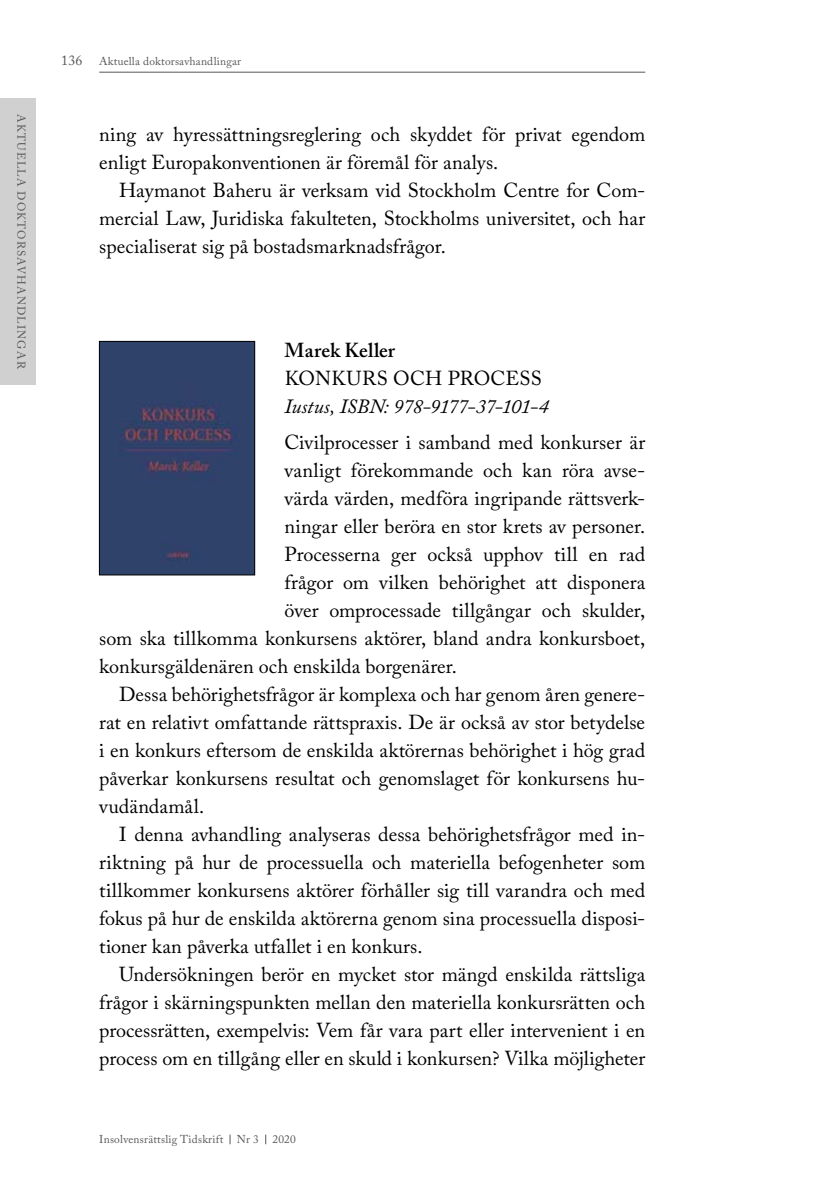
<style>
.page{position:relative;width:819px;height:1201px;background:#fff}
.page>*{position:absolute;margin:0;border:0;box-sizing:border-box;transform-origin:0 0}
.t1{font:20.12px/28px "Adobe Caslon Pro";color:#000}
.t2{font:italic 20.12px "Adobe Caslon Pro";letter-spacing:-.015em;color:#000}
.t3{font:600 20.12px "Adobe Caslon Pro";letter-spacing:.005em;color:#000}
.t4{font:11.38px "Adobe Caslon Pro";letter-spacing:.02em;color:#575756}
.t5{font:11.38px "Adobe Caslon Pro";letter-spacing:.105em;color:#575756}
.s1{font-size:14px}
</style>
<div class="page">
<div style="left:0;top:98px;width:36px;height:286px;background:#d0d0d0"></div>
<hr style="left:99px;top:72px;width:546px;height:1px;background:#575756">
<img style="left:101px;top:343px;width:152px;height:230px">
<div style="left:99px;top:341px;width:156px;height:234px;border:1px solid #000"></div>
<p class="t5" style="left:28px;top:114px;width:256px;rotate:90deg">AKTUELLA DOKTORSAVHANDLINGAR</p>
<p class="t4" style="left:61px;top:54px;width:181px"><span class="s1">136</span> Aktuella doktorsavhandlingar</p>
<p class="t1" style="left:99px;top:120px;width:547px">ning av hyressättningsreglering och skyddet för privat egendom enligt Europakonventionen är föremål för analys.</p>
<p class="t1" style="left:99px;top:176px;width:547px;text-align:justify;text-indent:20px">Haymanot Baheru är verksam vid Stockholm Centre for Com&shy;mercial Law, Juridiska fakulteten, Stockholms universitet, och har specialiserat sig på bostadsmarknadsfrågor.</p>
<p class="t3" style="left:284px;top:338px;width:112px">Marek Keller</p>
<p class="t1" style="left:285px;top:364px;width:259px">KONKURS OCH PROCESS</p>
<p class="t2" style="left:284px;top:394px;width:266px">Iustus, ISBN: 978-9177-37-101-4</p>
<p class="t1" style="left:284px;top:428px;width:362px">Civilprocesser i samband med konkurser är</p>
<p class="t1" style="left:284px;top:456px;width:362px">vanligt förekommande och kan röra avse-</p>
<p class="t1" style="left:284px;top:484px;width:362px">värda värden, medföra ingripande rättsverk-</p>
<p class="t1" style="left:284px;top:512px;width:362px">ningar eller beröra en stor krets av personer.</p>
<p class="t1" style="left:284px;top:540px;width:362px">Processerna ger också upphov till en rad</p>
<p class="t1" style="left:284px;top:568px;width:362px">frågor om vilken behörighet att disponera</p>
<p class="t1" style="left:284px;top:596px;width:362px">över omprocessade tillgångar och skulder,</p>
<p class="t1" style="left:99px;top:624px;width:547px">som ska tillkomma konkursens aktörer, bland andra konkursboet,</p>
<p class="t1" style="left:99px;top:652px;width:359px">konkursgäldenären och enskilda borgenärer.</p>
<p class="t1" style="left:119px;top:680px;width:527px">Dessa behörighetsfrågor är komplexa och har genom åren genere-</p>
<p class="t1" style="left:99px;top:708px;width:547px">rat en relativt omfattande rättspraxis. De är också av stor betydelse</p>
<p class="t1" style="left:99px;top:736px;width:547px">i en konkurs eftersom de enskilda aktörernas behörighet i hög grad</p>
<p class="t1" style="left:99px;top:764px;width:547px">påverkar konkursens resultat och genomslaget för konkursens hu-</p>
<p class="t1" style="left:99px;top:792px;width:106px">vudändamål.</p>
<p class="t1" style="left:119px;top:820px;width:527px">I denna avhandling analyseras dessa behörighetsfrågor med in-</p>
<p class="t1" style="left:99px;top:848px;width:547px">riktning på hur de processuella och materiella befogenheter som</p>
<p class="t1" style="left:99px;top:876px;width:547px">tillkommer konkursens aktörer förhåller sig till varandra och med</p>
<p class="t1" style="left:99px;top:904px;width:547px">fokus på hur de enskilda aktörerna genom sina processuella disposi-</p>
<p class="t1" style="left:99px;top:932px;width:325px">tioner kan påverka utfallet i en konkurs.</p>
<p class="t1" style="left:119px;top:959px;width:527px">Undersökningen berör en mycket stor mängd enskilda rättsliga</p>
<p class="t1" style="left:99px;top:987px;width:547px">frågor i skärningspunkten mellan den materiella konkursrätten och</p>
<p class="t1" style="left:99px;top:1015px;width:547px">processrätten, exempelvis: Vem får vara part eller intervenient i en</p>
<p class="t1" style="left:99px;top:1043px;width:547px">process om en tillgång eller en skuld i konkursen? Vilka möjligheter</p>
<p class="t4" style="left:99px;top:1132px;width:198px">Insolvensrättslig Tidskrift Nr 3 2020</p>
</div>
